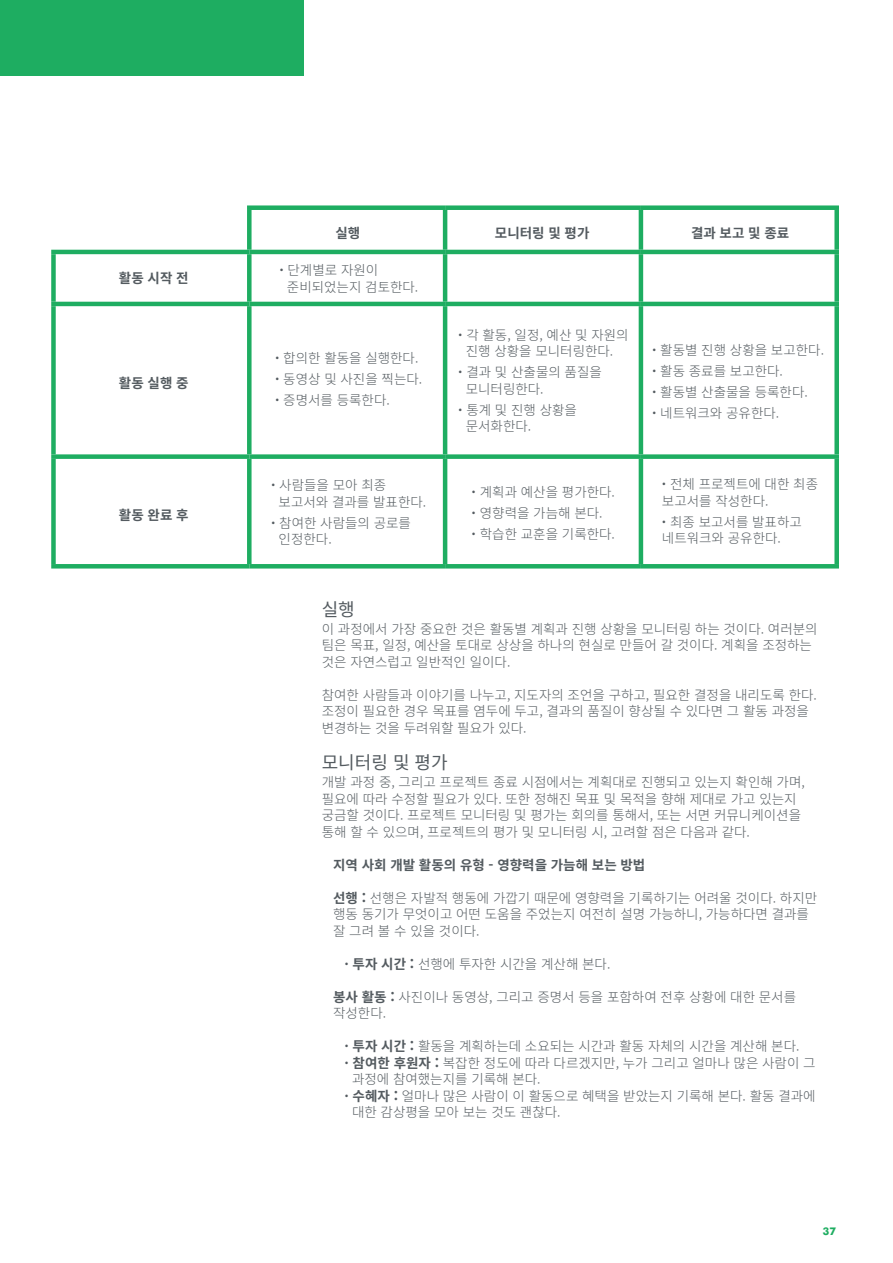
<style>
.page{position:relative;width:893px;height:1263px;background:#fff}
.page>*{position:absolute;margin:0;border:0;box-sizing:border-box;transform-origin:0 0}
.t1{font:18px "Noto Sans CJ Kkr";color:#545b60}
.t2{font:300 13.5px/16.5px "Noto Sans CJ Kkr";color:#545b60}
.t3{font:700 13.5px "Noto Sans CJ Kkr";color:#545b60}
.t4{font:700 12px "Futura";color:#1ead61}
.s1{font-weight:700}
</style>
<div class="page">
<div style="left:0;top:0;width:304px;height:76px;background:#1ead61"></div>
<div style="left:247px;top:205px;width:198px;height:5px;background:#1ead61"></div>
<div style="left:247px;top:210px;width:5px;height:40px;background:#1ead61"></div>
<div style="left:445px;top:205px;width:196px;height:5px;background:#1ead61"></div>
<hr style="left:443px;top:210px;width:4px;height:40px;background:#1ead61">
<div style="left:641px;top:205px;width:198px;height:5px;background:#1ead61"></div>
<hr style="left:639px;top:210px;width:4px;height:40px;background:#1ead61">
<div style="left:834px;top:210px;width:5px;height:40px;background:#1ead61"></div>
<hr style="left:51px;top:250px;width:198px;height:4px;background:#1ead61">
<div style="left:51px;top:254px;width:5px;height:48px;background:#1ead61"></div>
<hr style="left:249px;top:250px;width:196px;height:4px;background:#1ead61">
<div style="left:247px;top:254px;width:5px;height:48px;background:#1ead61"></div>
<hr style="left:445px;top:250px;width:196px;height:4px;background:#1ead61">
<hr style="left:443px;top:254px;width:4px;height:48px;background:#1ead61">
<hr style="left:641px;top:250px;width:198px;height:4px;background:#1ead61">
<hr style="left:639px;top:254px;width:4px;height:48px;background:#1ead61">
<div style="left:834px;top:254px;width:5px;height:48px;background:#1ead61"></div>
<hr style="left:51px;top:302px;width:198px;height:4px;background:#1ead61">
<div style="left:51px;top:306px;width:5px;height:148px;background:#1ead61"></div>
<hr style="left:249px;top:302px;width:196px;height:4px;background:#1ead61">
<div style="left:247px;top:306px;width:5px;height:148px;background:#1ead61"></div>
<hr style="left:445px;top:302px;width:196px;height:4px;background:#1ead61">
<hr style="left:443px;top:306px;width:4px;height:148px;background:#1ead61">
<hr style="left:641px;top:302px;width:198px;height:4px;background:#1ead61">
<hr style="left:639px;top:306px;width:4px;height:148px;background:#1ead61">
<div style="left:834px;top:306px;width:5px;height:148px;background:#1ead61"></div>
<div style="left:51px;top:454px;width:198px;height:5px;background:#1ead61"></div>
<div style="left:51px;top:459px;width:5px;height:105px;background:#1ead61"></div>
<div style="left:249px;top:454px;width:196px;height:5px;background:#1ead61"></div>
<div style="left:247px;top:459px;width:5px;height:105px;background:#1ead61"></div>
<div style="left:445px;top:454px;width:196px;height:5px;background:#1ead61"></div>
<hr style="left:443px;top:459px;width:4px;height:105px;background:#1ead61">
<div style="left:641px;top:454px;width:198px;height:5px;background:#1ead61"></div>
<hr style="left:639px;top:459px;width:4px;height:105px;background:#1ead61">
<div style="left:834px;top:459px;width:5px;height:105px;background:#1ead61"></div>
<hr style="left:51px;top:564px;width:198px;height:4px;background:#1ead61">
<hr style="left:249px;top:564px;width:196px;height:4px;background:#1ead61">
<hr style="left:445px;top:564px;width:196px;height:4px;background:#1ead61">
<hr style="left:641px;top:564px;width:198px;height:4px;background:#1ead61">
<p class="t3" style="left:119px;top:271px;width:71px">활동 시작 전</p>
<p class="t3" style="left:119px;top:376px;width:71px">활동 실행 중</p>
<p class="t3" style="left:119px;top:507px;width:71px">활동 완료 후</p>
<p class="t3" style="left:336px;top:225px;width:26px">실행</p>
<p class="t2" style="left:287px;top:262px;width:133px;text-indent:-8px"><span class="s1">·</span> 단계별로 자원이 준비되었는지 검토한다.</p>
<p class="t2" style="left:275px;top:348px;width:149px;line-height:21px"><span class="s1">·</span> 합의한 활동을 실행한다. <span class="s1">·</span> 동영상 및 사진을 찍는다. <span class="s1">·</span> 증명서를 등록한다.</p>
<p class="t2" style="left:279px;top:477px;width:149px;text-indent:-8px"><span class="s1">·</span> 사람들을 모아 최종 보고서와 결과를 발표한다.</p>
<p class="t2" style="left:279px;top:515px;width:134px;text-indent:-8px"><span class="s1">·</span> 참여한 사람들의 공로를 인정한다.</p>
<p class="t3" style="left:495px;top:225px;width:96px">모니터링 및 평가</p>
<p class="t3" style="left:691px;top:225px;width:100px">결과 보고 및 종료</p>
<p class="t2" style="left:458px;top:327px;width:172px;text-align:center"><span class="s1">·</span> 각 활동, 일정, 예산 및 자원의 진행 상황을 모니터링한다.</p>
<p class="t2" style="left:466px;top:364px;width:138px;text-indent:-8px"><span class="s1">·</span> 결과 및 산출물의 품질을 모니터링한다.</p>
<p class="t2" style="left:466px;top:402px;width:113px;text-indent:-8px"><span class="s1">·</span> 통계 및 진행 상황을 문서화한다.</p>
<p class="t2" style="left:652px;top:340px;width:173px;line-height:21px"><span class="s1">·</span> 활동별 진행 상황을 보고한다. <span class="s1">·</span> 활동 종료를 보고한다.<br><span class="s1">·</span> 활동별 산출물을 등록한다.<br><span class="s1">·</span> 네트워크와 공유한다.</p>
<p class="t2" style="left:472px;top:481px;width:145px;line-height:21px"><span class="s1">·</span> 계획과 예산을 평가한다. <span class="s1">·</span> 영향력을 가늠해 본다.<br><span class="s1">·</span> 학습한 교훈을 기록한다.</p>
<p class="t2" style="left:662px;top:476px;width:158px"><span class="s1">·</span> 전체 프로젝트에 대한 최종 보고서를 작성한다.</p>
<p class="t2" style="left:662px;top:514px;width:141px"><span class="s1">·</span> 최종 보고서를 발표하고 네트워크와 공유한다.</p>
<h1 class="t1" style="left:322px;top:599px;width:35px">실행</h1>
<p class="t2" style="left:322px;top:621px;width:497px">이 과정에서 가장 중요한 것은 활동별 계획과 진행 상황을 모니터링 하는 것이다. 여러분의 팀은 목표, 일정, 예산을 토대로 상상을 하나의 현실로 만들어 갈 것이다. 계획을 조정하는 것은 자연스럽고 일반적인 일이다.</p>
<p class="t2" style="left:322px;top:687px;width:497px">참여한 사람들과 이야기를 나누고, 지도자의 조언을 구하고, 필요한 결정을 내리도록 한다. 조정이 필요한 경우 목표를 염두에 두고, 결과의 품질이 향상될 수 있다면 그 활동 과정을 변경하는 것을 두려워할 필요가 있다.</p>
<h1 class="t1" style="left:322px;top:753px;width:127px">모니터링 및 평가</h1>
<p class="t2" style="left:322px;top:774px;width:485px">개발 과정 중, 그리고 프로젝트 종료 시점에서는 계획대로 진행되고 있는지 확인해 가며, 필요에 따라 수정할 필요가 있다. 또한 정해진 목표 및 목적을 향해 제대로 가고 있는지 궁금할 것이다. 프로젝트 모니터링 및 평가는 회의를 통해서, 또는 서면 커뮤니케이션을 통해 할 수 있으며, 프로젝트의 평가 및 모니터링 시, 고려할 점은 다음과 같다.</p>
<p class="t3" style="left:333px;top:857px;width:314px">지역 사회 개발 활동의 유형 - 영향력을 가늠해 보는 방법</p>
<p class="t2" style="left:333px;top:890px;width:486px"><span class="s1">선행 :</span> 선행은 자발적 행동에 가깝기 때문에 영향력을 기록하기는 어려울 것이다. 하지만 행동 동기가 무엇이고 어떤 도움을 주었는지 여전히 설명 가능하니, 가능하다면 결과를 잘 그려 볼 수 있을 것이다.</p>
<p class="t2" style="left:344px;top:956px;width:267px"><span class="s1">· 투자 시간 :</span> 선행에 투자한 시간을 계산해 본다.</p>
<p class="t2" style="left:333px;top:989px;width:465px"><span class="s1">봉사 활동 :</span> 사진이나 동영상, 그리고 증명서 등을 포함하여 전후 상황에 대한 문서를 작성한다.</p>
<p class="t2" style="left:344px;top:1038px;width:456px"><span class="s1">· 투자 시간 :</span> 활동을 계획하는데 소요되는 시간과 활동 자체의 시간을 계산해 본다.</p>
<p class="t2" style="left:344px;top:1055px;width:473px"><span class="s1">· 참여한 후원자 :</span> 복잡한 정도에 따라 다르겠지만, 누가 그리고 얼마나 많은 사람이 그</p>
<p class="t2" style="left:352px;top:1071px;width:190px">과정에 참여했는지를 기록해 본다.</p>
<p class="t2" style="left:344px;top:1088px;width:473px"><span class="s1">· 수혜자 :</span> 얼마나 많은 사람이 이 활동으로 혜택을 받았는지 기록해 본다. 활동 결과에</p>
<p class="t2" style="left:352px;top:1104px;width:210px">대한 감상평을 모아 보는 것도 괜찮다.</p>
<p class="t4" style="left:823px;top:1226px;width:15px">37</p>
</div>
